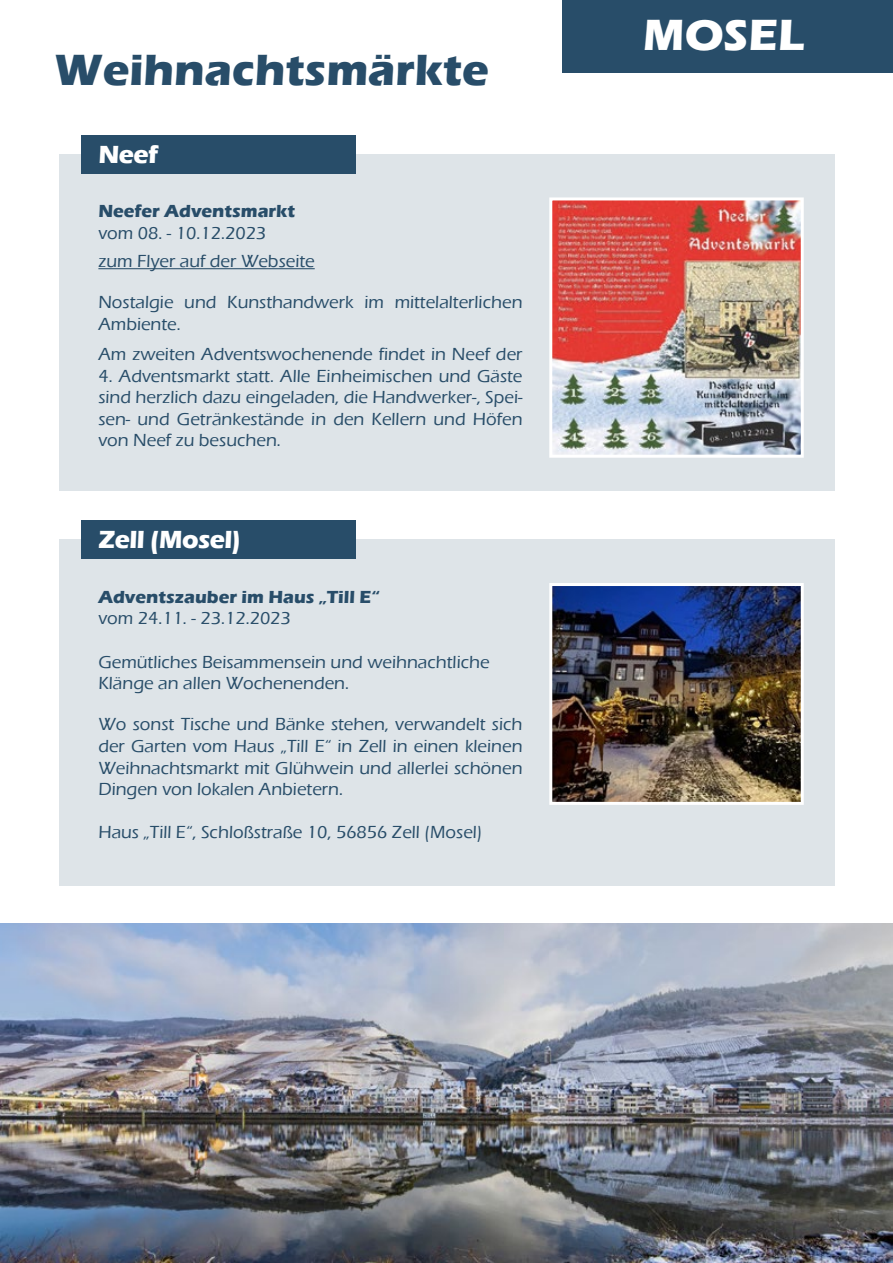
<style>
.page{position:relative;width:893px;height:1263px;background:#fff}
.page>*{position:absolute;margin:0;border:0;box-sizing:border-box;transform-origin:0 0}
.t1{font:700 45px "Eras ITC";color:#284d69}
.t2{font:700 45px "Eras ITC";color:#fff}
.t3{font:700 25.5px "Eras ITC";letter-spacing:-.02em;color:#fff}
.t4{font:500 18px/21.6px "Eras ITC";color:#284d69}
.t5{font:700 18px "Eras ITC";color:#284d69}
</style>
<div class="page">
<div style="left:563px;top:0;width:330px;height:72px;background:#284d69"></div>
<div style="left:59px;top:154px;width:775px;height:337px;background:#dee4e8"></div>
<div style="left:59px;top:540px;width:775px;height:346px;background:#dee4e8"></div>
<div style="left:81px;top:135px;width:274px;height:38px;background:#284d69"></div>
<div style="left:81px;top:521px;width:274px;height:38px;background:#284d69"></div>
<img style="left:553px;top:201px;width:247px;height:253px">
<div style="left:549px;top:197px;width:255px;height:261px;border:3px solid #fff"></div>
<img style="left:553px;top:587px;width:247px;height:214px">
<div style="left:549px;top:583px;width:255px;height:222px;border:3px solid #fff"></div>
<hr style="left:98px;top:268px;width:217px;height:1px;background:#284d69">
<img style="left:0;top:923px;width:893px;height:340px">
<h1 class="t1" style="left:54px;top:44px;width:436px">Weihnachtsmärkte</h1>
<h2 class="t3" style="left:98px;top:139px;width:61px">Neef</h2>
<p class="t5" style="left:98px;top:201px;width:198px">Neefer Adventsmarkt</p>
<p class="t4" style="left:98px;top:219px;width:218px;line-height:28.5px">vom 08. - 10.12.2023<br>zum Flyer auf der Webseite</p>
<p class="t4" style="left:98px;top:292px;width:426px">Nostalgie und Kunsthandwerk im mittelalterlichen<br>Ambiente.</p>
<p class="t4" style="left:98px;top:343px;width:426px">Am zweiten Adventswochenende findet in Neef der</p>
<p class="t4" style="left:98px;top:365px;width:426px;text-align:justify">4. Adventsmarkt statt. Alle Einheimischen und Gäste sind herzlich dazu eingeladen, die Handwerker-, Spei&shy;sen- und Getränkestände in den Kellern und Höfen von Neef zu besuchen.</p>
<h2 class="t3" style="left:98px;top:525px;width:144px">Zell (Mosel)</h2>
<p class="t5" style="left:98px;top:586px;width:282px">Adventszauber im Haus „Till E“</p>
<p class="t4" style="left:98px;top:608px;width:194px">vom 24.11. - 23.12.2023</p>
<p class="t4" style="left:98px;top:651px;width:393px">Gemütliches Beisammensein und weihnachtliche<br>Klänge an allen Wochenenden.</p>
<p class="t4" style="left:98px;top:714px;width:426px;text-align:justify">Wo sonst Tische und Bänke stehen, verwandelt sich der Garten vom Haus „Till E“ in Zell in einen kleinen Weihnachtsmarkt mit Glühwein und allerlei schönen Dingen von lokalen Anbietern.</p>
<p class="t4" style="left:98px;top:822px;width:386px">Haus „Till E“, Schloßstraße 10, 56856 Zell (Mosel)</p>
<h1 class="t2" style="left:643px;top:9px;width:163px">MOSEL</h1>
</div>
